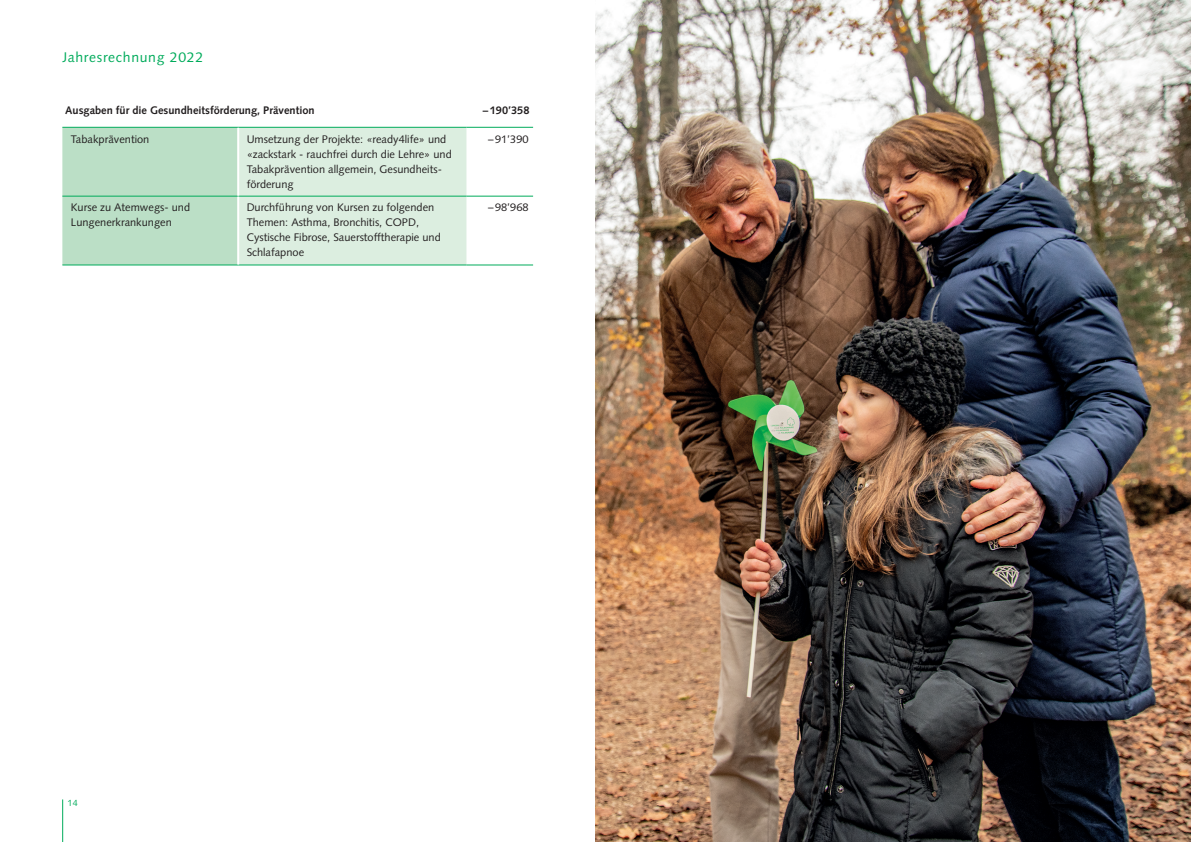
<style>
.page{position:relative;width:1191px;height:842px;background:#fff}
.page>*{position:absolute;margin:0;border:0;box-sizing:border-box;transform-origin:0 0}
._1_kopfzeile_innen_1{font:14px "Syntax LT Std";letter-spacing:.05em;color:#00ab5b}
.Copy_Tabelle{font:11px/15px "Syntax LT Std";color:#231f20}
.Copy_Tabelle-2{font:700 11px "Syntax LT Std";color:#231f20}
._1_kopfzeile_innen_1-2{font:9px "Syntax LT Std";color:#00ab5b}
</style>
<div class="page">
<img style="left:595px;top:0;width:596px;height:842px">
<hr style="left:62px;top:799px;width:1px;height:43px;background:#00ab5b">
<svg style="left:62px;top:128px;width:404px;height:136px;background:#cde7d4"></svg>
<hr style="left:238px;top:127px;width:228px;height:1px;background:#00ab5b">
<hr style="left:466px;top:127px;width:67px;height:1px;background:#00ab5b">
<hr style="left:238px;top:196px;width:228px;height:1px;background:#00ab5b">
<hr style="left:466px;top:196px;width:67px;height:1px;background:#00ab5b">
<hr style="left:238px;top:264px;width:228px;height:1px;background:#00ab5b">
<hr style="left:466px;top:264px;width:67px;height:1px;background:#00ab5b">
<hr style="left:62px;top:127px;width:176px;height:1px;background:#00ab5b">
<hr style="left:62px;top:196px;width:176px;height:1px;background:#00ab5b">
<hr style="left:62px;top:264px;width:176px;height:1px;background:#00ab5b">
<hr style="left:237px;top:128px;width:2px;height:68px;background:#fff">
<hr style="left:237px;top:197px;width:2px;height:67px;background:#fff">
<p class="_1_kopfzeile_innen_1" style="left:62px;top:48px;width:142px">Jahresrechnung 2022</p>
<p class="Copy_Tabelle-2" style="left:65px;top:103px;width:251px">Ausgaben für die Gesundheitsförderung, Prävention</p>
<p class="Copy_Tabelle-2" style="left:483px;top:103px;width:48px">–190’358</p>
<p class="Copy_Tabelle" style="left:71px;top:131px;width:80px">Tabakprävention</p>
<p class="Copy_Tabelle" style="left:247px;top:131px;width:207px">Umsetzung der Projekte: «ready4life» und «zackstark - rauchfrei durch die Lehre» und Tabakprävention allgemein, Gesundheits&shy;förderung</p>
<p class="Copy_Tabelle" style="left:488px;top:131px;width:42px">–91’390</p>
<p class="Copy_Tabelle" style="left:71px;top:200px;width:121px">Kurse zu Atemwegs- und<br>Lungenerkrankungen</p>
<p class="Copy_Tabelle" style="left:247px;top:200px;width:196px">Durchführung von Kursen zu folgenden<br>Themen: Asthma, Bronchitis, COPD,<br>Cystische Fibrose, Sauerstofftherapie und<br>Schlafapnoe</p>
<p class="Copy_Tabelle" style="left:488px;top:200px;width:42px">–98’968</p>
<p class="_1_kopfzeile_innen_1-2" style="left:67px;top:797px;width:12px">14</p>
</div>
